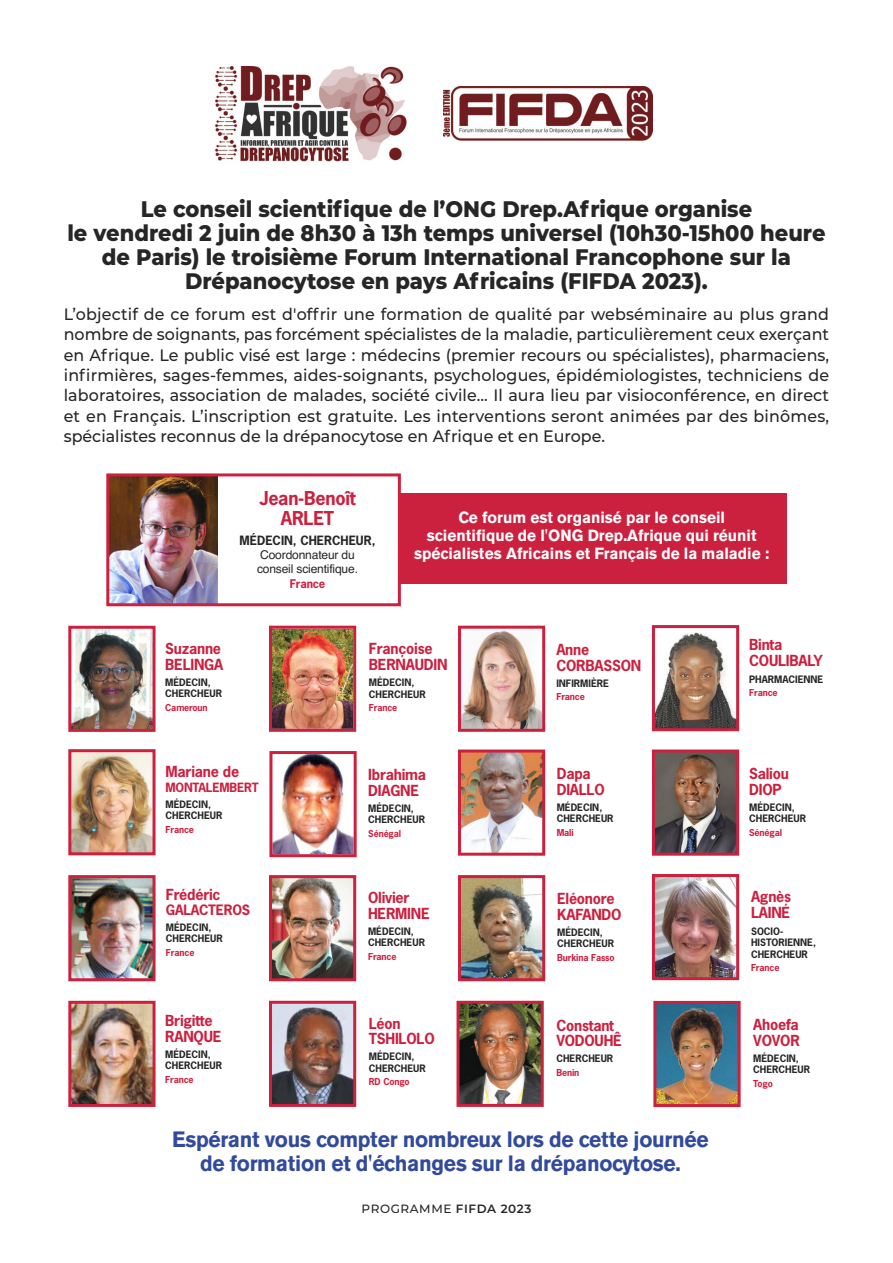
<style>
.page{position:relative;width:893px;height:1263px;background:#fff}
.page>*{position:absolute;margin:0;border:0;box-sizing:border-box;transform-origin:0 0}
.t1{font:800 22.5px/24px "Montserrat";color:#272627;text-align:center;scale:.93 1}
.t2{font:700 22.05px/24px "Akzidenz Grotesk BQ";letter-spacing:-.015em;color:#314a9c;text-align:center;scale:.95 1}
.t3{font:700 18px/20px "News Gothic Std";letter-spacing:-.015em;color:#cc203f;text-align:center}
.t4{font:500 16.5px/20.4px "Montserrat";color:#272627;text-align:justify;scale:.96 1}
.t5{font:700 16.05px/17.9px "Akzidenz Grotesk BQ";color:#fff;text-align:center;scale:.96 1}
.t6{font:700 14.4px/15.9px "News Gothic Std";letter-spacing:-.015em;color:#cc203f}
.t7{font:700 13.5px "News Gothic Std";letter-spacing:-.015em;color:#cc203f}
.t8{font:12px/14px "Helvetica";letter-spacing:-.015em;color:#272627}
.t9{font:500 12px "Montserrat";letter-spacing:.05em;color:#272627}
.t10{font:700 12px "News Gothic Std";color:#272627}
.t11{font:700 12px "News Gothic Std";letter-spacing:-.015em;color:#cc203f}
.t12{font:700 11.25px "News Gothic Std";letter-spacing:-.015em;color:#cc203f}
.t13{font:700 9.6px/11.2px "News Gothic Std";color:#272627}
.t14{font:700 9px "News Gothic Std";letter-spacing:-.015em;color:#cc203f}
.s1{font-weight:600}
</style>
<div class="page">
<div style="left:343px;top:493px;width:444px;height:91px;background:#cc203f"></div>
<img style="left:213px;top:67px;width:195px;height:97px">
<img style="left:443px;top:87px;width:210px;height:54px">
<img style="left:273px;top:630px;width:79px;height:98px">
<div style="left:269px;top:626px;width:87px;height:106px;border:3px solid #cc203f"></div>
<img style="left:462px;top:630px;width:79px;height:98px">
<div style="left:458px;top:626px;width:87px;height:106px;border:3px solid #cc203f"></div>
<img style="left:656px;top:632px;width:79px;height:95px">
<div style="left:652px;top:625px;width:87px;height:106px;border:3px solid #cc203f"></div>
<img style="left:72px;top:753px;width:80px;height:98px">
<div style="left:68px;top:749px;width:88px;height:106px;border:3px solid #cc203f"></div>
<img style="left:273px;top:755px;width:80px;height:98px">
<div style="left:269px;top:751px;width:88px;height:106px;border:3px solid #cc203f"></div>
<img style="left:462px;top:753px;width:79px;height:99px">
<div style="left:458px;top:749px;width:87px;height:107px;border:3px solid #cc203f"></div>
<img style="left:72px;top:879px;width:80px;height:98px">
<div style="left:68px;top:875px;width:88px;height:106px;border:3px solid #cc203f"></div>
<img style="left:273px;top:879px;width:79px;height:98px">
<div style="left:269px;top:875px;width:87px;height:106px;border:3px solid #cc203f"></div>
<img style="left:462px;top:879px;width:79px;height:98px">
<div style="left:458px;top:875px;width:87px;height:106px;border:3px solid #cc203f"></div>
<img style="left:656px;top:878px;width:79px;height:98px">
<div style="left:652px;top:874px;width:87px;height:106px;border:3px solid #cc203f"></div>
<img style="left:72px;top:1005px;width:80px;height:98px">
<div style="left:68px;top:1001px;width:88px;height:106px;border:3px solid #cc203f"></div>
<img style="left:273px;top:1005px;width:79px;height:98px">
<div style="left:269px;top:1001px;width:87px;height:106px;border:3px solid #cc203f"></div>
<img style="left:460px;top:1005px;width:80px;height:98px">
<div style="left:456px;top:1001px;width:88px;height:106px;border:3px solid #cc203f"></div>
<img style="left:657px;top:1005px;width:80px;height:98px">
<div style="left:653px;top:1001px;width:88px;height:106px;border:3px solid #cc203f"></div>
<img style="left:72px;top:630px;width:80px;height:98px">
<div style="left:68px;top:626px;width:88px;height:106px;border:3px solid #cc203f"></div>
<img style="left:656px;top:753px;width:79px;height:99px">
<div style="left:652px;top:749px;width:87px;height:107px;border:3px solid #cc203f"></div>
<div style="left:109px;top:476px;width:289px;height:127px;background:#fff"></div>
<img style="left:110px;top:477px;width:107px;height:125px">
<div style="left:106px;top:473px;width:295px;height:133px;border:3px solid #cc203f"></div>
<h1 class="t1" style="left:67px;top:199px;width:817px">Le conseil scientifique de l’ONG Drep.Afrique organise<br>le vendredi 2 juin de 8h30 à 13h temps universel (10h30-15h00 heure de Paris) le troisième Forum International Francophone sur la Drépanocytose en pays Africains (FIFDA 2023).</h1>
<p class="t4" style="left:64px;top:305px;width:799px">L’objectif de ce forum est d'offrir une formation de qualité par webséminaire au plus grand nombre de soignants, pas forcément spécialistes de la maladie, particulièrement ceux exerçant en Afrique. Le public visé est large : médecins (premier recours ou spécialistes), pharmaciens, infirmières, sages-femmes, aides-soignants, psychologues, épidémiologistes, techniciens de laboratoires, association de malades, société civile… Il aura lieu par visioconférence, en direct et en Français. L’inscription est gratuite. Les interventions seront animées par des binômes, spécialistes reconnus de la drépanocytose en Afrique et en Europe.</p>
<p class="t3" style="left:259px;top:488px;width:98px">Jean-Benoît<br>ARLET</p>
<p class="t10" style="left:240px;top:532px;width:137px">MÉDECIN, CHERCHEUR,</p>
<p class="t8" style="left:257px;top:548px;width:103px">Coordonnateur du conseil scientifique.</p>
<p class="t12" style="left:290px;top:576px;width:37px">France</p>
<p class="t5" style="left:414px;top:508px;width:372px">Ce forum est organisé par le conseil scientifique de l'ONG Drep.Afrique qui réunit spécialistes Africains et Français de la maladie :</p>
<p class="t6" style="left:165px;top:640px;width:59px">Suzanne<br>BELINGA</p>
<p class="t13" style="left:165px;top:677px;width:58px">MÉDECIN,<br>CHERCHEUR</p>
<p class="t14" style="left:165px;top:702px;width:44px">Cameroun</p>
<p class="t6" style="left:369px;top:641px;width:80px">Françoise<br>BERNAUDIN</p>
<p class="t13" style="left:369px;top:677px;width:58px">MÉDECIN,<br>CHERCHEUR</p>
<p class="t14" style="left:369px;top:702px;width:30px">France</p>
<p class="t6" style="left:556px;top:641px;width:86px">Anne<br>CORBASSON</p>
<p class="t13" style="left:556px;top:677px;width:54px">INFIRMIÈRE</p>
<p class="t14" style="left:556px;top:691px;width:30px">France</p>
<p class="t6" style="left:749px;top:636px;width:75px">Binta<br>COULIBALY</p>
<p class="t13" style="left:749px;top:673px;width:76px">PHARMACIENNE</p>
<p class="t14" style="left:749px;top:687px;width:30px">France</p>
<p class="t6" style="left:166px;top:763px;width:75px">Mariane de</p>
<p class="t11" style="left:166px;top:779px;width:95px">MONTALEMBERT</p>
<p class="t13" style="left:166px;top:798px;width:58px">MÉDECIN,<br>CHERCHEUR</p>
<p class="t14" style="left:166px;top:823px;width:30px">France</p>
<p class="t6" style="left:166px;top:886px;width:56px">Frédéric</p>
<p class="t7" style="left:166px;top:901px;width:86px">GALACTEROS</p>
<p class="t13" style="left:166px;top:921px;width:58px">MÉDECIN,<br>CHERCHEUR</p>
<p class="t14" style="left:166px;top:946px;width:30px">France</p>
<p class="t6" style="left:165px;top:1012px;width:58px">Brigitte<br>RANQUE</p>
<p class="t13" style="left:165px;top:1048px;width:58px">MÉDECIN,<br>CHERCHEUR</p>
<p class="t14" style="left:165px;top:1073px;width:30px">France</p>
<p class="t6" style="left:368px;top:766px;width:59px">Ibrahima<br>DIAGNE</p>
<p class="t13" style="left:368px;top:802px;width:58px">MÉDECIN,<br>CHERCHEUR</p>
<p class="t14" style="left:368px;top:827px;width:34px">Sénégal</p>
<p class="t6" style="left:368px;top:889px;width:63px">Olivier<br>HERMINE</p>
<p class="t13" style="left:368px;top:926px;width:58px">MÉDECIN,<br>CHERCHEUR</p>
<p class="t14" style="left:368px;top:951px;width:30px">France</p>
<p class="t6" style="left:369px;top:1015px;width:67px">Léon<br>TSHILOLO</p>
<p class="t13" style="left:369px;top:1051px;width:58px">MÉDECIN,<br>CHERCHEUR</p>
<p class="t14" style="left:369px;top:1076px;width:42px">RD Congo</p>
<p class="t6" style="left:557px;top:765px;width:50px">Dapa<br>DIALLO</p>
<p class="t13" style="left:557px;top:802px;width:58px">MÉDECIN,<br>CHERCHEUR</p>
<p class="t14" style="left:557px;top:826px;width:19px">Mali</p>
<p class="t6" style="left:557px;top:890px;width:66px">Eléonore<br>KAFANDO</p>
<p class="t13" style="left:557px;top:927px;width:58px">MÉDECIN,<br>CHERCHEUR</p>
<p class="t14" style="left:557px;top:952px;width:59px">Burkina Fasso</p>
<p class="t6" style="left:556px;top:1017px;width:67px">Constant<br>VODOUHÊ</p>
<p class="t13" style="left:556px;top:1053px;width:58px">CHERCHEUR</p>
<p class="t14" style="left:556px;top:1067px;width:24px">Benin</p>
<h2 class="t2" style="left:172px;top:1127px;width:566px">Espérant vous compter nombreux lors de cette journée de formation et d'échanges sur la drépanocytose.</h2>
<p class="t9" style="left:362px;top:1204px;width:171px">PROGRAMME <span class="s1">FIFDA 2023</span></p>
<p class="t6" style="left:749px;top:765px;width:41px">Saliou<br>DIOP</p>
<p class="t13" style="left:749px;top:802px;width:58px">MÉDECIN,<br>CHERCHEUR</p>
<p class="t14" style="left:749px;top:826px;width:34px">Sénégal</p>
<p class="t6" style="left:751px;top:888px;width:42px">Agnès<br>LAINÉ</p>
<p class="t13" style="left:751px;top:926px;width:67px">SOCIO-<br>HISTORIENNE,<br>CHERCHEUR</p>
<p class="t14" style="left:751px;top:962px;width:30px">France</p>
<p class="t6" style="left:753px;top:1016px;width:48px">Ahoefa<br>VOVOR</p>
<p class="t13" style="left:753px;top:1052px;width:58px">MÉDECIN,<br>CHERCHEUR</p>
<p class="t14" style="left:753px;top:1077px;width:21px">Togo</p>
</div>
